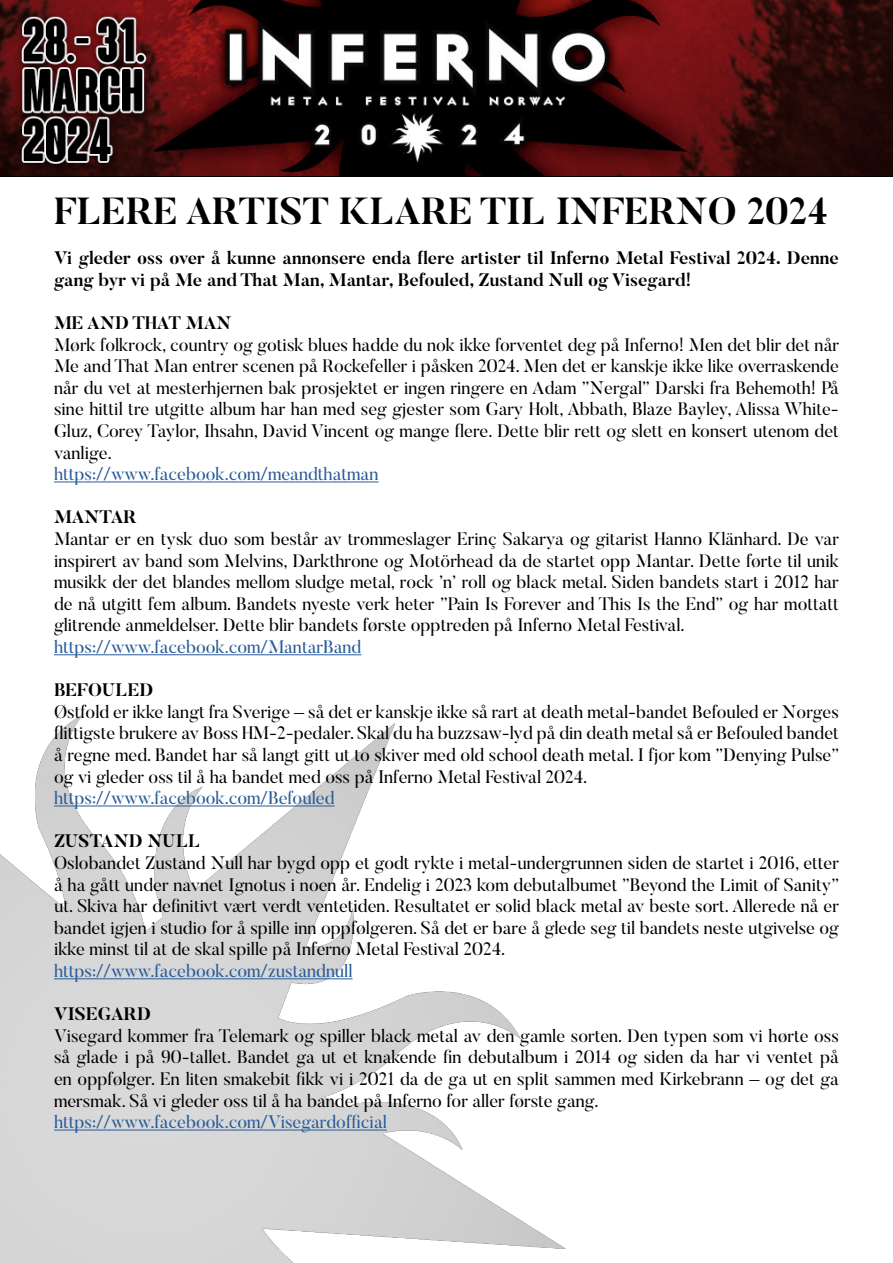
<style>
.page{position:relative;width:893px;height:1263px;background:#fff}
.page>*{position:absolute;margin:0;border:0;box-sizing:border-box;transform-origin:0 0}
.t1{font:700 37.5px "Butler";color:#000}
.t2{font:18px/21.6px "Butler";color:#000;text-align:justify}
.t3{font:700 18px/21.6px "Butler";color:#000}
.t4{font:18px "Butler";color:#275b9b}
</style>
<div class="page">
<img style="left:0;top:715px;width:566px;height:548px">
<hr style="left:54px;top:481px;width:324px;height:1px;background:#275b9b">
<hr style="left:54px;top:654px;width:307px;height:1px;background:#275b9b">
<hr style="left:54px;top:805px;width:281px;height:1px;background:#275b9b">
<hr style="left:54px;top:978px;width:299px;height:1px;background:#275b9b">
<hr style="left:54px;top:1129px;width:333px;height:1px;background:#275b9b">
<img style="left:0;top:0;width:893px;height:177px">
<h1 class="t1" style="left:54px;top:187px;width:775px">FLERE ARTIST KLARE TIL INFERNO 2024</h1>
<p class="t3" style="left:54px;top:247px;width:786px">Vi gleder oss over å kunne annonsere enda flere artister til Inferno Metal Festival 2024. Denne gang byr vi på Me and That Man, Mantar, Befouled, Zustand Null og Visegard!</p>
<p class="t3" style="left:54px;top:312px;width:179px">ME AND THAT MAN</p>
<p class="t2" style="left:54px;top:333px;width:786px">Mørk folkrock, country og gotisk blues hadde du nok ikke forventet deg på Inferno! Men det blir det når Me and That Man entrer scenen på Rockefeller i påsken 2024. Men det er kanskje ikke like overraskende når du vet at mesterhjernen bak prosjektet er ingen ringere en Adam ”Nergal” Darski fra Behemoth! På sine hittil tre utgitte album har han med seg gjester som Gary Holt, Abbath, Blaze Bayley, Alissa White-Gluz, Corey Taylor, Ihsahn, David Vincent og mange flere. Dette blir rett og slett en konsert utenom det vanlige.</p>
<p class="t4" style="left:54px;top:462px;width:326px">https://www.facebook.com/meandthatman</p>
<p class="t3" style="left:54px;top:506px;width:84px">MANTAR</p>
<p class="t2" style="left:54px;top:528px;width:786px">Mantar er en tysk duo som består av trommeslager Erinç Sakarya og gitarist Hanno Klänhard. De var inspirert av band som Melvins, Darkthrone og Motörhead da de startet opp Mantar. Dette førte til unik musikk der det blandes mellom sludge metal, rock ’n’ roll og black metal. Siden bandets start i 2012 har de nå utgitt fem album. Bandets nyeste verk heter ”Pain Is Forever and This Is the End” og har mottatt glitrende anmeldelser. Dette blir bandets første opptreden på Inferno Metal Festival.</p>
<p class="t4" style="left:54px;top:635px;width:309px">https://www.facebook.com/MantarBand</p>
<p class="t3" style="left:54px;top:679px;width:101px">BEFOULED</p>
<p class="t2" style="left:54px;top:700px;width:787px">Østfold er ikke langt fra Sverige – så det er kanskje ikke så rart at death metal-bandet Befouled er Norges flittigste brukere av Boss HM-2-pedaler. Skal du ha buzzsaw-lyd på din death metal så er Befouled bandet å regne med. Bandet har så langt gitt ut to skiver med old school death metal. I fjor kom ”Denying Pulse” og vi gleder oss til å ha bandet med oss på Inferno Metal Festival 2024.</p>
<p class="t4" style="left:54px;top:786px;width:282px">https://www.facebook.com/Befouled</p>
<p class="t3" style="left:54px;top:830px;width:148px">ZUSTAND NULL</p>
<p class="t2" style="left:54px;top:852px;width:787px">Oslobandet Zustand Null har bygd opp et godt rykte i metal-undergrunnen siden de startet i 2016, etter å ha gått under navnet Ignotus i noen år. Endelig i 2023 kom debutalbumet ”Beyond the Limit of Sanity” ut. Skiva har definitivt vært verdt ventetiden. Resultatet er solid black metal av beste sort. Allerede nå er bandet igjen i studio for å spille inn oppfølgeren. Så det er bare å glede seg til bandets neste utgivelse og ikke minst til at de skal spille på Inferno Metal Festival 2024.</p>
<p class="t4" style="left:54px;top:959px;width:300px">https://www.facebook.com/zustandnull</p>
<p class="t3" style="left:54px;top:1003px;width:98px">VISEGARD</p>
<p class="t2" style="left:54px;top:1024px;width:786px">Visegard kommer fra Telemark og spiller black metal av den gamle sorten. Den typen som vi hørte oss så glade i på 90-tallet. Bandet ga ut et knakende fin debutalbum i 2014 og siden da har vi ventet på en oppfølger. En liten smakebit fikk vi i 2021 da de ga ut en split sammen med Kirkebrann – og det ga mersmak. Så vi gleder oss til å ha bandet på Inferno for aller første gang.</p>
<p class="t4" style="left:54px;top:1110px;width:334px">https://www.facebook.com/Visegardofficial</p>
</div>
